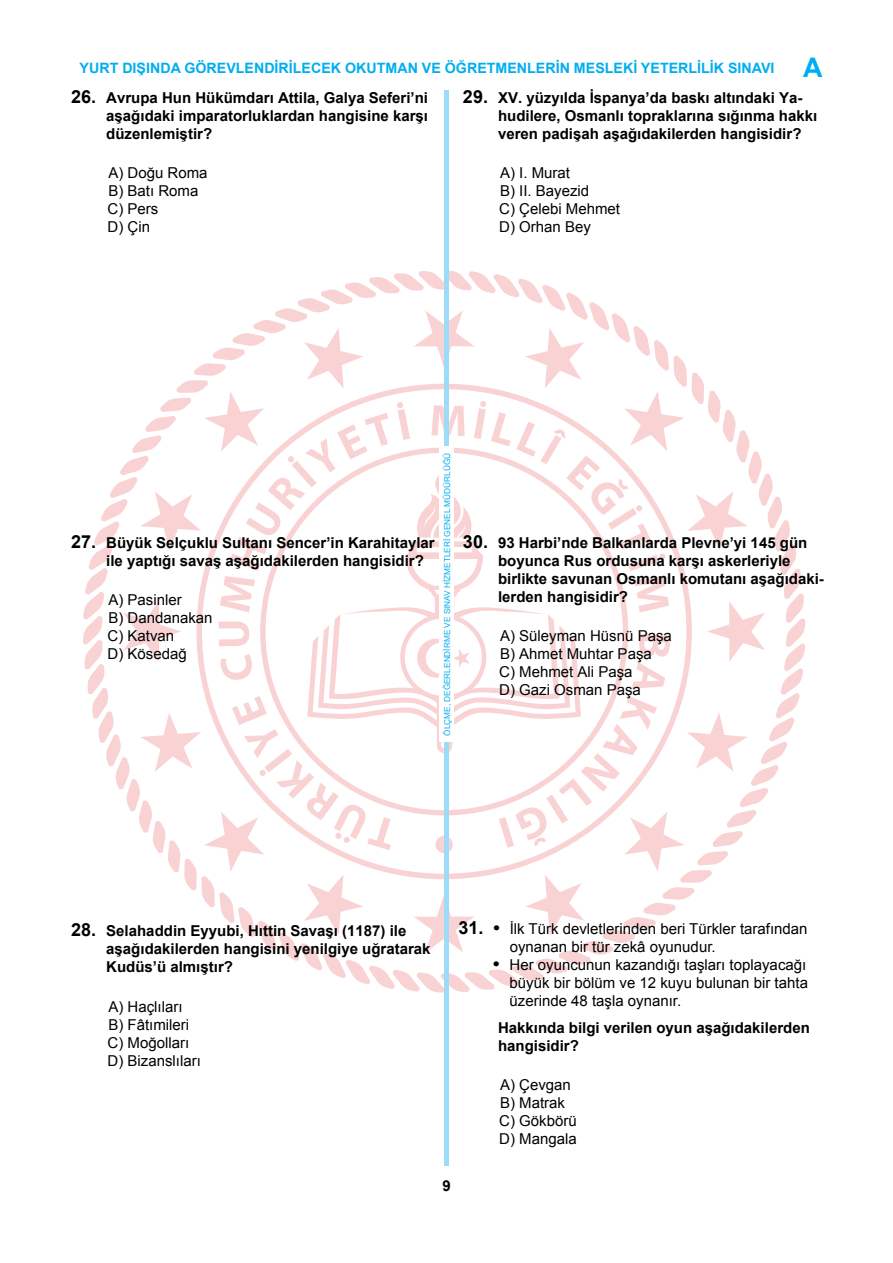
<style>
.page{position:relative;width:893px;height:1263px;background:#fff}
.page>*{position:absolute;margin:0;border:0;box-sizing:border-box;transform-origin:0 0}
.t1{font:700 15px/18px "Arial";color:#000}
.t2{font:15px/18px "Arial";color:#000}
.t3{font:700 14.25px "Arial";color:#00aeef}
.t4{font:8.25px "Arial";color:#00aeef}
.s1{font-size:27px}
.s2{font-size:18px}
.s3{font-weight:700;font-size:18px}
</style>
<div class="page">
<svg style="left:83px;top:270px;width:723px;height:723px"></svg>
<svg style="left:307px;top:541px;width:274px;height:212px"></svg>
<div style="left:444px;top:91px;width:5px;height:1075px;background:#9ddcf9"></div>
<div style="left:439px;top:447px;width:15px;height:295px;background:#fff"></div>
<p class="t3" style="left:80px;top:58px;width:744px">YURT DIŞINDA GÖREVLENDİRİLECEK OKUTMAN VE ÖĞRETMENLERİN MESLEKİ YETERLİLİK SINAVI <span class="s1">A</span></p>
<p class="t1" style="left:106px;top:89px;width:323px;text-align:justify;text-indent:-35px"><span class="s2">26.</span> Avrupa Hun Hükümdarı Attila, Galya Seferi’ni aşağıdaki imparatorluklardan hangisine karşı düzenlemiştir?</p>
<p class="t2" style="left:108px;top:164px;width:102px">A) Doğu Roma<br>B) Batı Roma<br>C) Pers<br>D) Çin</p>
<p class="t1" style="left:498px;top:89px;width:321px;text-indent:-35px"><span class="s2">29.</span> XV. yüzyılda İspanya’da baskı altındaki Ya&shy;hudilere, Osmanlı topraklarına sığınma hakkı veren padişah aşağıdakilerden hangisidir?</p>
<p class="t2" style="left:499px;top:164px;width:122px">A) I. Murat<br>B) II. Bayezid<br>C) Çelebi Mehmet<br>D) Orhan Bey</p>
<p class="t4" style="left:442px;top:736px;width:284px;rotate:-90deg">ÖLÇME, DEĞERLENDİRME VE SINAV HİZMETLERİ GENEL MÜDÜRLÜĞÜ</p>
<p class="t1" style="left:106px;top:534px;width:330px;text-indent:-35px"><span class="s2">27.</span> Büyük Selçuklu Sultanı Sencer’in Karahitaylar ile yaptığı savaş aşağıdakilerden hangisidir?</p>
<p class="t2" style="left:108px;top:591px;width:107px">A) Pasinler<br>B) Dandanakan<br>C) Katvan<br>D) Kösedağ</p>
<p class="t1" style="left:498px;top:534px;width:327px;text-indent:-35px"><span class="s2">30.</span> 93 Harbi’nde Balkanlarda Plevne’yi 145 gün boyunca Rus ordusuna karşı askerleriyle birlikte savunan Osmanlı komutanı aşağıdaki&shy;lerden hangisidir?</p>
<p class="t2" style="left:499px;top:627px;width:174px">A) Süleyman Hüsnü Paşa<br>B) Ahmet Muhtar Paşa<br>C) Mehmet Ali Paşa<br>D) Gazi Osman Paşa</p>
<p class="t1" style="left:106px;top:922px;width:326px;text-indent:-35px"><span class="s2">28.</span> Selahaddin Eyyubi, Hıttin Savaşı (1187) ile aşağıdakilerden hangisini yenilgiye uğratarak<br>Kudüs’ü almıştır?</p>
<p class="t2" style="left:108px;top:997px;width:95px">A) Haçlıları<br>B) Fâtımileri<br>C) Moğolları<br>D) Bizanslıları</p>
<p class="t2" style="left:510px;top:920px;width:299px;text-indent:-51px"><span class="s3">31. •</span> İlk Türk devletlerinden beri Türkler tarafından oynanan bir tür zekâ oyunudur.</p>
<p class="t2" style="left:509px;top:956px;width:300px;text-align:justify;text-indent:-16px"><span class="s3">•</span> Her oyuncunun kazandığı taşları toplayacağı büyük bir bölüm ve 12 kuyu bulunan bir tahta üzerinde 48 taşla oynanır.</p>
<p class="t1" style="left:498px;top:1019px;width:313px">Hakkında bilgi verilen oyun aşağıdakilerden hangisidir?</p>
<p class="t2" style="left:499px;top:1076px;width:79px">A) Çevgan<br>B) Matrak<br>C) Gökbörü<br>D) Mangala</p>
<p class="t1" style="left:442px;top:1177px;width:10px">9</p>
</div>
